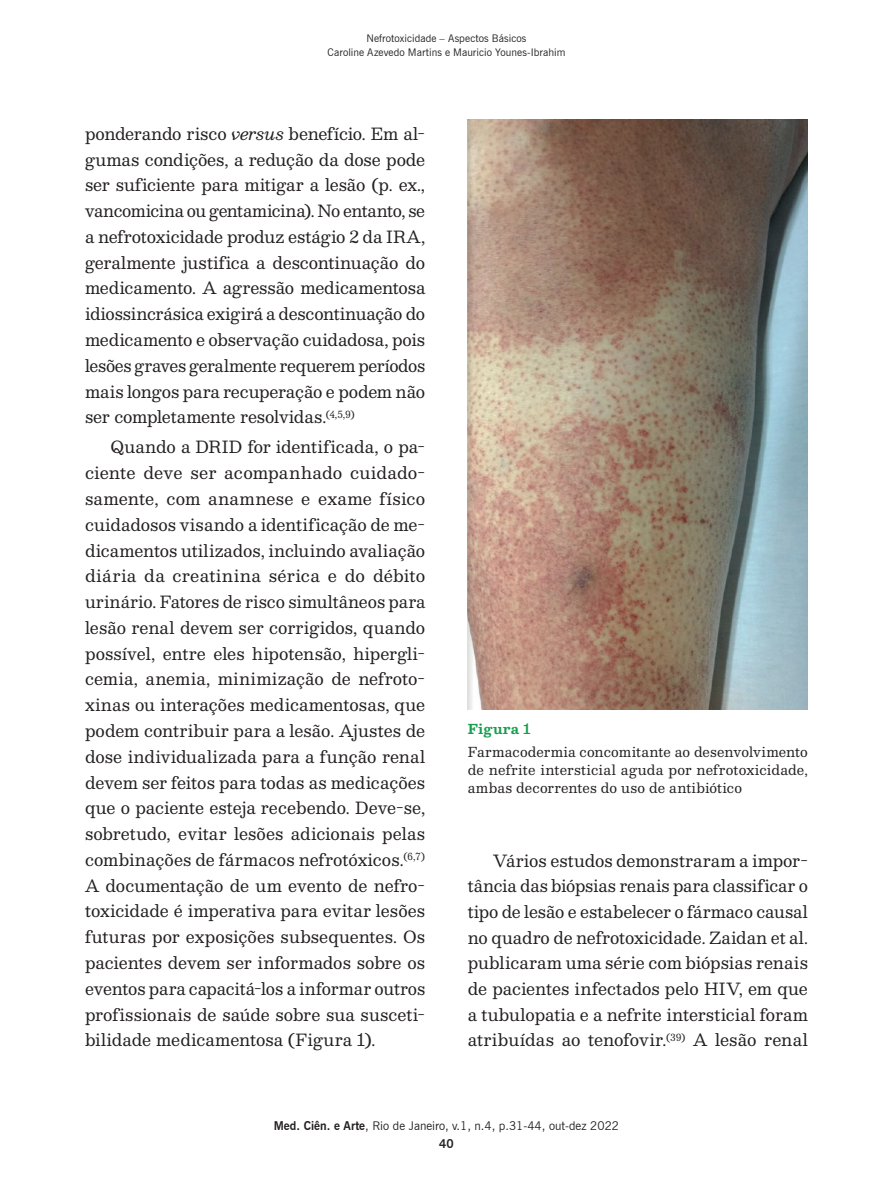
<style>
.page{position:relative;width:893px;height:1191px;background:#fff}
.page>*{position:absolute;margin:0;border:0;box-sizing:border-box;transform-origin:0 0}
.t1{font:16.5px/25.8px "Besley";color:#231f20;text-align:justify}
.t2{font:13.5px/18px "Besley";letter-spacing:.015em;color:#231f20;text-align:justify}
.t3{font:700 13.5px "Besley";letter-spacing:.02em;color:#169e4e}
.t4{font:12px "News Gothic BT";color:#231f20}
.t5{font:700 12px "News Gothic BT";color:#231f20}
.t6{font:10.5px/13.5px "News Gothic BT";letter-spacing:.005em;color:#231f20;text-align:center}
.s1{font-style:italic}
.s2{font-weight:700}
</style>
<div class="page">
<img style="left:468px;top:119px;width:340px;height:590px">
<p class="t6" style="left:328px;top:31px;width:239px">Nefrotoxicidade – Aspectos Básicos<br>Caroline Azevedo Martins e Mauricio Younes-Ibrahim</p>
<p class="t1" style="left:85px;top:120px;width:342px">ponderando risco <span class="s1">versus</span> benefício. Em al&shy;gumas condições, a redução da dose pode ser suficiente para mitigar a lesão (p. ex., vancomicina ou gentamicina). No entanto, se a nefrotoxicidade produz estágio 2 da IRA, geralmente justifica a descontinuação do medicamento. A agressão medicamentosa idiossincrásica exigirá a descontinuação do medicamento e observação cuidadosa, pois lesões graves geralmente requerem períodos mais longos para recuperação e podem não ser completamente resolvidas.<sup>(4,5,9)</sup></p>
<p class="t1" style="left:85px;top:434px;width:342px;text-indent:26px">Quando a DRID for identificada, o pa&shy;ciente deve ser acompanhado cuidado&shy;samente, com anamnese e exame físico cuidadosos visando a identificação de me&shy;dicamentos utilizados, incluindo avaliação diária da creatinina sérica e do débito urinário. Fatores de risco simultâneos para lesão renal devem ser corrigidos, quando possível, entre eles hipotensão, hipergli&shy;cemia, anemia, minimização de nefroto&shy;xinas ou interações medicamentosas, que podem contribuir para a lesão. Ajustes de dose individualizada para a função renal devem ser feitos para todas as medicações que o paciente esteja recebendo. Deve-se, sobretudo, evitar lesões adicionais pelas combinações de fármacos nefrotóxicos.<sup>(6,7)<br></sup>A documentação de um evento de nefro&shy;toxicidade é imperativa para evitar lesões futuras por exposições subsequentes. Os pacientes devem ser informados sobre os eventos para capacitá-los a informar outros profissionais de saúde sobre sua susceti&shy;bilidade medicamentosa (Figura 1).</p>
<p class="t3" style="left:468px;top:720px;width:65px">Figura 1</p>
<p class="t2" style="left:468px;top:742px;width:342px">Farmacodermia concomitante ao desenvolvimento de nefrite intersticial aguda por nefrotoxicidade, ambas decorrentes do uso de antibiótico</p>
<p class="t1" style="left:468px;top:847px;width:342px;text-indent:26px">Vários estudos demonstraram a impor&shy;tância das biópsias renais para classificar o tipo de lesão e estabelecer o fármaco causal no quadro de nefrotoxicidade. Zaidan et al. publicaram uma série com biópsias renais de pacientes infectados pelo HIV, em que a tubulopatia e a nefrite intersticial foram atribuídas ao tenofovir.<sup>(39)</sup> A lesão renal</p>
<p class="t4" style="left:274px;top:1118px;width:347px"><span class="s2">Med. Ciên. e Arte</span>, Rio de Janeiro, v.1, n.4, p.31-44, out-dez 2022</p>
<p class="t5" style="left:439px;top:1136px;width:16px">40</p>
</div>
